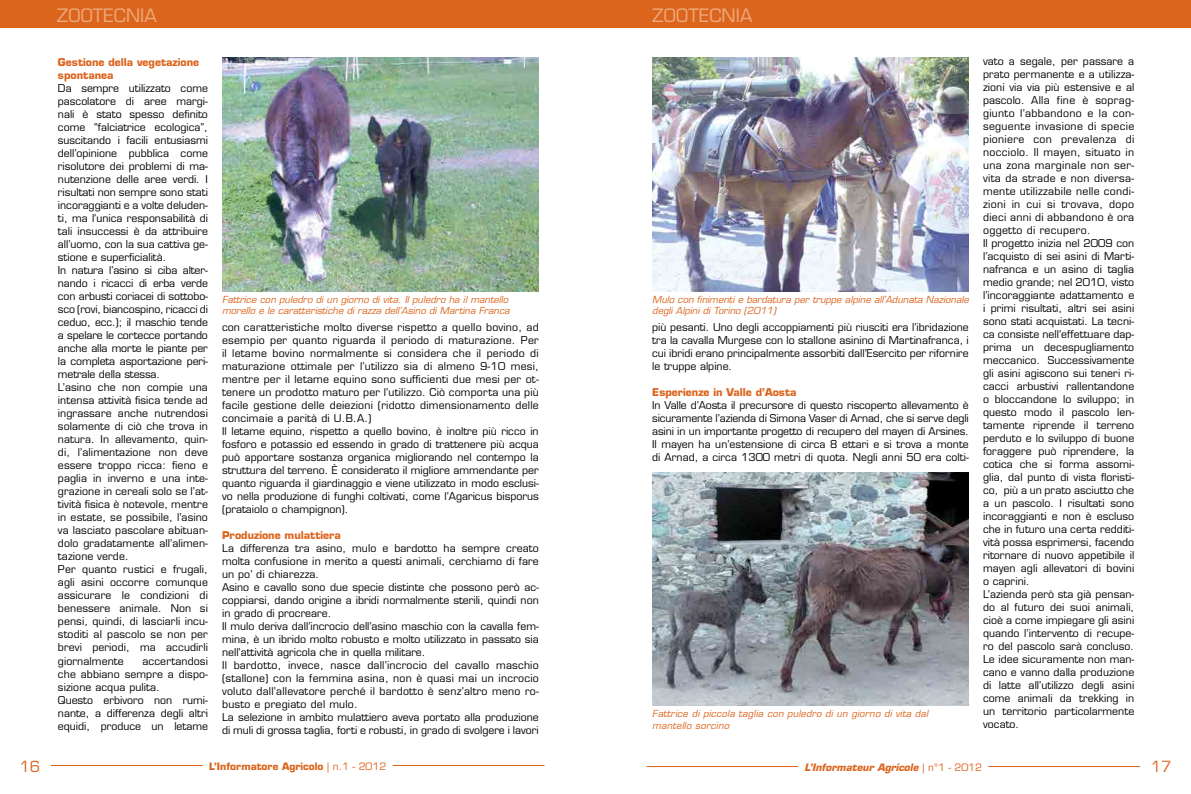
<style>
.page{position:relative;width:1191px;height:794px;background:#fff}
.page>*{position:absolute;margin:0;border:0;box-sizing:border-box;transform-origin:0 0}
.t1{font:18px "Eurostile";letter-spacing:.01em;color:#edaa7d}
.t2{font:15px "Eurostile";color:#dc651e}
.t3{font:10.5px/13px "Eurostile";letter-spacing:.005em;color:#000}
.t4{font:700 10.5px/13px "Eurostile";color:#dc651e}
.t5{font:700 10px "Eurostile";color:#dc651e}
.t6{font:italic 700 10px "Eurostile";color:#dc651e}
.t7{font:italic 9.5px/11.4px "Eurostile";color:#dc651e}
.t8{font:italic 9.5px/11.4px "Eurostile";letter-spacing:.02em;color:#dc651e}
.s1{font-weight:400}
.s2{font-weight:400;font-style:normal}
</style>
<div class="page">
<hr style="left:393px;top:765px;width:151px;height:1px;background:#dc651e">
<hr style="left:51px;top:765px;width:152px;height:1px;background:#dc651e">
<hr style="left:988px;top:766px;width:152px;height:1px;background:#dc651e">
<hr style="left:646px;top:766px;width:152px;height:1px;background:#dc651e">
<div style="left:0;top:0;width:595px;height:27px;background:#dc651e"></div>
<div style="left:595px;top:0;width:596px;height:27px;background:#dc651e"></div>
<img style="left:222px;top:58px;width:317px;height:233px">
<img style="left:652px;top:472px;width:317px;height:233px">
<img style="left:652px;top:58px;width:317px;height:233px">
<h1 class="t1" style="left:57px;top:4px;width:69px">zootecnia</h1>
<h1 class="t1" style="left:652px;top:4px;width:69px">zootecnia</h1>
<p class="t3" style="left:983px;top:55px;width:153px">vato a segale, per passare a prato permanente e a utilizza&shy;zioni via via più estensive e al pascolo. Alla fine è soprag&shy;giunto l’abbandono e la con&shy;seguente invasione di specie pioniere con prevalenza di nocciolo. Il mayen, situato in una zona marginale non ser&shy;vita da strade e non diversa&shy;mente utilizzabile nelle condi&shy;zioni in cui si trovava, dopo dieci anni di abbandono è ora oggetto di recupero.<br>Il progetto inizia nel 2009 con l’acquisto di sei asini di Marti&shy;nafranca e un asino di taglia medio grande; nel 2010, visto l’incoraggiante adattamento e i primi risultati, altri sei asini sono stati acquistati. La tecni&shy;ca consiste nell’effettuare dap&shy;prima un decespugliamento meccanico. Successivamente gli asini agiscono sui teneri ri&shy;cacci arbustivi rallentandone o bloccandone lo sviluppo; in questo modo il pascolo len&shy;tamente riprende il terreno perduto e lo sviluppo di buone foraggere può riprendere, la cotica che si forma assomi&shy;glia, dal punto di vista floristi&shy;co, più a un prato asciutto che a un pascolo. I risultati sono incoraggianti e non è escluso che in futuro una certa redditi&shy;vità possa esprimersi, facendo ritornare di nuovo appetibile il mayen agli allevatori di bovini o caprini.<br>L’azienda però sta già pensan&shy;do al futuro dei suoi animali, cioè a come impiegare gli asini quando l’intervento di recupe&shy;ro del pascolo sarà concluso.<br>Le idee sicuramente non man&shy;cano e vanno dalla produzione di latte all’utilizzo degli asini come animali da trekking in un territorio particolarmente vocato.</p>
<p class="t4" style="left:58px;top:56px;width:143px">Gestione della vegetazione spontanea</p>
<p class="t3" style="left:58px;top:82px;width:151px">Da sempre utilizzato come pascolatore di aree margi&shy;nali è stato spesso definito come “falciatrice ecologica”, suscitando i facili entusiasmi dell’opinione pubblica come risolutore dei problemi di ma&shy;nutenzione delle aree verdi. I risultati non sempre sono stati incoraggianti e a volte deluden&shy;ti, ma l’unica responsabilità di tali insuccessi è da attribuire all’uomo, con la sua cattiva ge&shy;stione e superficialità.<br>In natura l’asino si ciba alter&shy;nando i ricacci di erba verde con arbusti coriacei di sottobo&shy;sco (rovi, biancospino, ricacci di ceduo, ecc.); il maschio tende a spelare le cortecce portando anche alla morte le piante per la completa asportazione peri&shy;metrale della stessa.<br>L’asino che non compie una intensa attività fisica tende ad ingrassare anche nutrendosi solamente di ciò che trova in natura. In allevamento, quin&shy;di, l’alimentazione non deve essere troppo ricca: fieno e paglia in inverno e una inte&shy;grazione in cereali solo se l’at&shy;tività fisica è notevole, mentre in estate, se possibile, l’asino va lasciato pascolare abituan&shy;dolo gradatamente all’alimen&shy;tazione verde.<br>Per quanto rustici e frugali, agli asini occorre comunque assicurare le condizioni di benessere animale. Non si pensi, quindi, di lasciarli incu&shy;stoditi al pascolo se non per brevi periodi, ma accudirli giornalmente</p>
<p class="t7" style="left:652px;top:294px;width:318px">Mulo con finimenti e bardatura per truppe alpine all’Adunata Nazionale degli Alpini di Torino (2011)</p>
<p class="t7" style="left:222px;top:294px;width:289px">Fattrice con puledro di un giorno di vita. Il puledro ha il mantello morello e le caratteristiche di razza dell’Asino di Martina Franca</p>
<p class="t3" style="left:222px;top:321px;width:318px">con caratteristiche molto diverse rispetto a quello bovino, ad esempio per quanto riguarda il periodo di maturazione. Per il letame bovino normalmente si considera che il periodo di maturazione ottimale per l’utilizzo sia di almeno 9-10 mesi, mentre per il letame equino sono sufficienti due mesi per ot&shy;tenere un prodotto maturo per l’utilizzo. Ciò comporta una più facile gestione delle deiezioni (ridotto dimensionamento delle concimaie a parità di U.B.A.)<br>Il letame equino, rispetto a quello bovino, è inoltre più ricco in fosforo e potassio ed essendo in grado di trattenere più acqua può apportare sostanza organica migliorando nel contempo la struttura del terreno. è considerato il migliore ammendante per quanto riguarda il giardinaggio e viene utilizzato in modo esclusi&shy;vo nella produzione di funghi coltivati, come l’Agaricus bisporus (prataiolo o champignon).</p>
<p class="t4" style="left:222px;top:529px;width:120px">Produzione mulattiera</p>
<p class="t3" style="left:222px;top:542px;width:318px">La differenza tra asino, mulo e bardotto ha sempre creato molta confusione in merito a questi animali, cerchiamo di fare un po’ di chiarezza.<br>Asino e cavallo sono due specie distinte che possono però ac&shy;coppiarsi, dando origine a ibridi normalmente sterili, quindi non in grado di procreare.<br>Il mulo deriva dall’incrocio dell’asino maschio con la cavalla fem&shy;mina, è un ibrido molto robusto e molto utilizzato in passato sia nell’attività agricola che in quella militare.<br>Il bardotto, invece, nasce dall’incrocio del cavallo maschio (stallone) con la femmina asina, non è quasi mai un incrocio voluto dall’allevatore perché il bardotto è senz’altro meno ro&shy;busto e pregiato del mulo.<br>La selezione in ambito mulattiero aveva portato alla produzione di muli di grossa taglia, forti e robusti, in grado di svolgere i lavori</p>
<p class="t5" style="left:209px;top:760px;width:178px">L’Informatore Agricolo <span class="s1">| n.1 - 2012</span></p>
<p class="t6" style="left:804px;top:761px;width:179px">L’Informateur Agricole <span class="s2">| n°1 - 2012</span></p>
<p class="t3" style="left:652px;top:321px;width:318px;text-align:justify">più pesanti. Uno degli accoppiamenti più riusciti era l’ibridazione tra la cavalla Murgese con lo stallone asinino di Martinafranca, i cui ibridi erano principalmente assorbiti dall’Esercito per rifornire le truppe alpine.</p>
<p class="t4" style="left:652px;top:386px;width:146px">Esperienze in Valle d’Aosta</p>
<p class="t3" style="left:652px;top:399px;width:318px;text-align:justify">In Valle d’Aosta il precursore di questo riscoperto allevamento è sicuramente l’azienda di Simona Vaser di Arnad, che si serve degli asini in un importante progetto di recupero del mayen di Arsines.<br>Il mayen ha un’estensione di circa 8 ettari e si trova a monte di Arnad, a circa 1300 metri di quota. Negli anni 50 era colti-</p>
<p class="t3" style="left:58px;top:654px;width:151px;text-indent:85px">accertandosi che abbiano sempre a dispo&shy;sizione acqua pulita.<br>Questo erbivoro non rumi&shy;nante, a differenza degli altri equidi, produce un letame</p>
<p class="t8" style="left:652px;top:708px;width:277px">Fattrice di piccola taglia con puledro di un giorno di vita dal mantello sorcino</p>
<h2 class="t2" style="left:19px;top:757px;width:22px">16</h2>
<h2 class="t2" style="left:1150px;top:757px;width:22px">17</h2>
</div>
